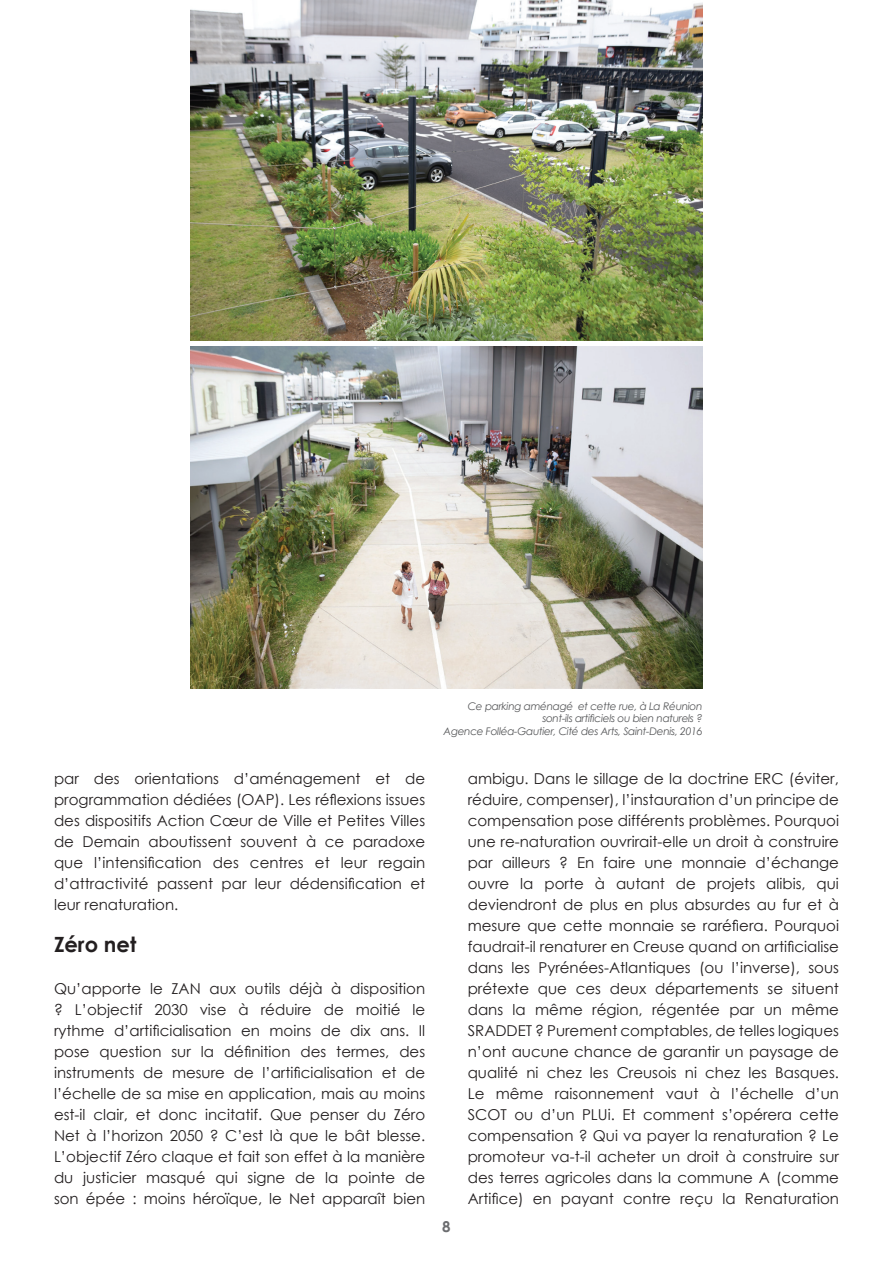
<style>
.page{position:relative;width:893px;height:1263px;background:#fff}
.page>*{position:absolute;margin:0;border:0;box-sizing:border-box;transform-origin:0 0}
.t1{font:700 21px "Century Gothic";color:#231f20}
.t2{font:15px/21px "Century Gothic";color:#231f20;text-align:justify}
.t3{font:700 15px "Century Gothic";color:#6c6d70}
.t4{font:italic 10.5px/12.6px "Century Gothic";letter-spacing:-.03em;color:#57585a;text-align:right}
</style>
<div class="page">
<img style="left:190px;top:0;width:512px;height:341px">
<img style="left:190px;top:346px;width:512px;height:343px">
<p class="t2" style="left:54px;top:768px;width:373px">par des orientations d’aménagement et de programmation dédiées (OAP). Les réflexions issues des dispositifs Action Cœur de Ville et Petites Villes de Demain aboutissent souvent à ce paradoxe que l’intensification des centres et leur regain d’attractivité passent par leur dédensification et leur renaturation.</p>
<h1 class="t1" style="left:54px;top:928px;width:84px">Zéro net</h1>
<p class="t2" style="left:54px;top:978px;width:373px">Qu’apporte le ZAN aux outils déjà à disposition ? L’objectif 2030 vise à réduire de moitié le rythme d’artificialisation en moins de dix ans. Il pose question sur la définition des termes, des instruments de mesure de l’artificialisation et de l’échelle de sa mise en application, mais au moins est-il clair, et donc incitatif. Que penser du Zéro Net à l’horizon 2050 ? C’est là que le bât blesse.<br>L’objectif Zéro claque et fait son effet à la manière du justicier masqué qui signe de la pointe de son épée : moins héroïque, le Net apparaît bien</p>
<p class="t4" style="left:444px;top:699px;width:261px">Ce parking aménagé et cette rue, à La Réunion sont-ils artificiels ou bien naturels ?<br>Agence Folléa-Gautier, Cité des Arts, Saint-Denis, 2016</p>
<p class="t3" style="left:442px;top:1215px;width:10px">8</p>
<p class="t2" style="left:468px;top:768px;width:373px">ambigu. Dans le sillage de la doctrine ERC (éviter, réduire, compenser), l’instauration d’un principe de compensation pose différents problèmes. Pourquoi une re-naturation ouvrirait-elle un droit à construire par ailleurs ? En faire une monnaie d’échange ouvre la porte à autant de projets alibis, qui deviendront de plus en plus absurdes au fur et à mesure que cette monnaie se raréfiera. Pourquoi faudrait-il renaturer en Creuse quand on artificialise dans les Pyrénées-Atlantiques (ou l’inverse), sous prétexte que ces deux départements se situent dans la même région, régentée par un même SRADDET ? Purement comptables, de telles logiques n’ont aucune chance de garantir un paysage de qualité ni chez les Creusois ni chez les Basques.<br>Le même raisonnement vaut à l’échelle d’un SCOT ou d’un PLUi. Et comment s’opérera cette compensation ? Qui va payer la renaturation ? Le promoteur va-t-il acheter un droit à construire sur des terres agricoles dans la commune A (comme Artifice) en payant contre reçu la Renaturation</p>
</div>
